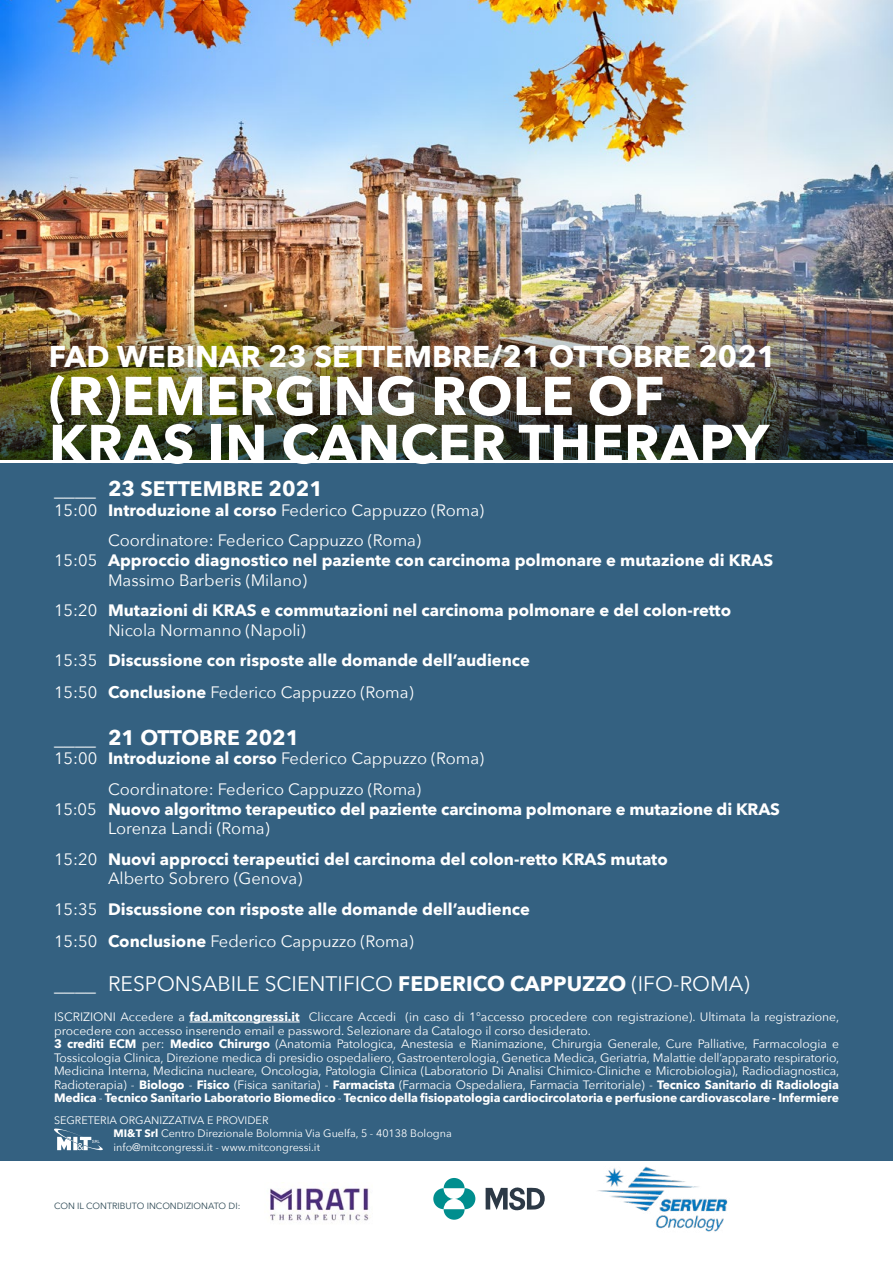
<style>
.page{position:relative;width:893px;height:1263px;background:#fff}
.page>*{position:absolute;margin:0;border:0;box-sizing:border-box;transform-origin:0 0}
.t1{font:700 54px/48px "Avenir Next";color:#fff}
.t2{font:700 30px "Avenir Next";color:#fff}
.t3{font:21px "Avenir Next";color:#fff}
.t4{font:700 21px "Avenir Next";color:#fff}
.t5{font:700 16.5px/19.8px "Avenir Next";color:#fff}
.t6{font:16.5px/30.3px "Avenir Next";color:#fff;text-align:center}
.t7{font:12.15px/13.5px "Avenir Next";letter-spacing:-.01em;color:#fff}
.t8{font:10.8px/13.5px "Avenir Next";color:#fff}
.t9{font:9px "Avenir Next";color:#2b4753}
.s1{font-weight:400}
.s2{font-weight:700}
</style>
<div class="page">
<img style="left:0;top:0;width:893px;height:276px">
<img style="left:0;top:276px;width:893px;height:184px">
<div style="left:0;top:463px;width:893px;height:698px;background:#346181"></div>
<hr style="left:189px;top:1022px;width:111px;height:1px;background:#fff">
<img style="left:270px;top:1182px;width:99px;height:41px">
<svg style="left:54px;top:1128px;width:49px;height:23px"></svg>
<svg style="left:433px;top:1178px;width:42px;height:42px"></svg>
<svg style="left:486px;top:1187px;width:59px;height:23px"></svg>
<img style="left:598px;top:1166px;width:130px;height:66px">
<h2 class="t2" style="left:49px;top:338px;width:729px">FAD WEBINAR 23 SETTEMBRE/21 OTTOBRE 2021</h2>
<h1 class="t1" style="left:49px;top:372px;width:721px">(R)EMERGING ROLE OF<br>KRAS IN CANCER THERAPY</h1>
<h3 class="t4" style="left:54px;top:476px;width:270px"><span class="s1">____</span> 23 SETTEMBRE 2021</h3>
<h3 class="t6" style="left:54px;top:495px;width:432px">15:00 <span class="s2">Introduzione al corso</span> Federico Cappuzzo (Roma)<br>Coordinatore: Federico Cappuzzo (Roma)</h3>
<h3 class="t5" style="left:108px;top:550px;width:667px;text-indent:-54px"><span class="s1">15:05</span> Approccio diagnostico nel paziente con carcinoma polmonare e mutazione di KRAS<br><span class="s1">Massimo Barberis (Milano)</span></h3>
<h3 class="t5" style="left:108px;top:600px;width:625px;text-indent:-54px"><span class="s1">15:20</span> Mutazioni di KRAS e commutazioni nel carcinoma polmonare e del colon-retto<br><span class="s1">Nicola Normanno (Napoli)</span></h3>
<h3 class="t5" style="left:54px;top:644px;width:478px;line-height:32.1px"><span class="s1">15:35</span> Discussione con risposte alle domande dell’audience<br><span class="s1">15:50</span> Conclusione <span class="s1">Federico Cappuzzo (Roma)</span></h3>
<h3 class="t4" style="left:54px;top:724px;width:247px"><span class="s1">____</span> 21 OTTOBRE 2021</h3>
<h3 class="t6" style="left:54px;top:743px;width:432px">15:00 <span class="s2">Introduzione al corso</span> Federico Cappuzzo (Roma)<br>Coordinatore: Federico Cappuzzo (Roma)</h3>
<h3 class="t5" style="left:108px;top:799px;width:673px;text-indent:-54px"><span class="s1">15:05</span> Nuovo algoritmo terapeutico del paziente carcinoma polmonare e mutazione di KRAS<br><span class="s1">Lorenza Landi (Roma)</span></h3>
<h3 class="t5" style="left:108px;top:849px;width:561px;text-indent:-54px"><span class="s1">15:20</span> Nuovi approcci terapeutici del carcinoma del colon-retto KRAS mutato<br><span class="s1">Alberto Sobrero (Genova)</span></h3>
<h3 class="t5" style="left:54px;top:893px;width:478px;line-height:32.1px"><span class="s1">15:35</span> Discussione con risposte alle domande dell’audience<br><span class="s1">15:50</span> Conclusione <span class="s1">Federico Cappuzzo (Roma)</span></h3>
<h3 class="t3" style="left:54px;top:971px;width:697px">____ RESPONSABILE SCIENTIFICO <span class="s2">FEDERICO CAPPUZZO</span> (IFO-ROMA)</h3>
<p class="t7" style="left:54px;top:1010px;width:787px">ISCRIZIONI Accedere a <span class="s2">fad.mitcongressi.it</span> Cliccare Accedi (in caso di 1°accesso procedere con registrazione). Ultimata la registrazione, procedere con accesso inserendo email e password. Selezionare da Catalogo il corso desiderato.<br><span class="s2">3 crediti ECM</span> per: <span class="s2">Medico Chirurgo</span> (Anatomia Patologica, Anestesia e Rianimazione, Chirurgia Generale, Cure Palliative, Farmacologia e Tossicologia Clinica, Direzione medica di presidio ospedaliero, Gastroenterologia, Genetica Medica, Geriatria, Malattie dell’apparato respiratorio, Medicina Interna, Medicina nucleare, Oncologia, Patologia Clinica (Laboratorio Di Analisi Chimico-Cliniche e Microbiologia), Radiodiagnostica, Radioterapia) - <span class="s2">Biologo</span> - <span class="s2">Fisico</span> (Fisica sanitaria) - <span class="s2">Farmacista</span> (Farmacia Ospedaliera, Farmacia Territoriale) - <span class="s2">Tecnico Sanitario di Radiologia Medica</span> - <span class="s2">Tecnico Sanitario Laboratorio Biomedico</span> - <span class="s2">Tecnico della fisiopatologia cardiocircolatoria e perfusione cardiovascolare - Infermiere</span></p>
<p class="t8" style="left:114px;top:1113px;width:340px;text-indent:-60px">SEGRETERIA ORGANIZZATIVA E PROVIDER<br><span class="s2">MI&amp;T Srl</span> Centro Direzionale Bolomnia Via Guelfa, 5 - 40138 Bologna info@mitcongressi.it - www.mitcongressi.it</p>
<p class="t9" style="left:54px;top:1201px;width:188px">CON IL CONTRIBUTO INCONDIZIONATO DI:</p>
</div>
